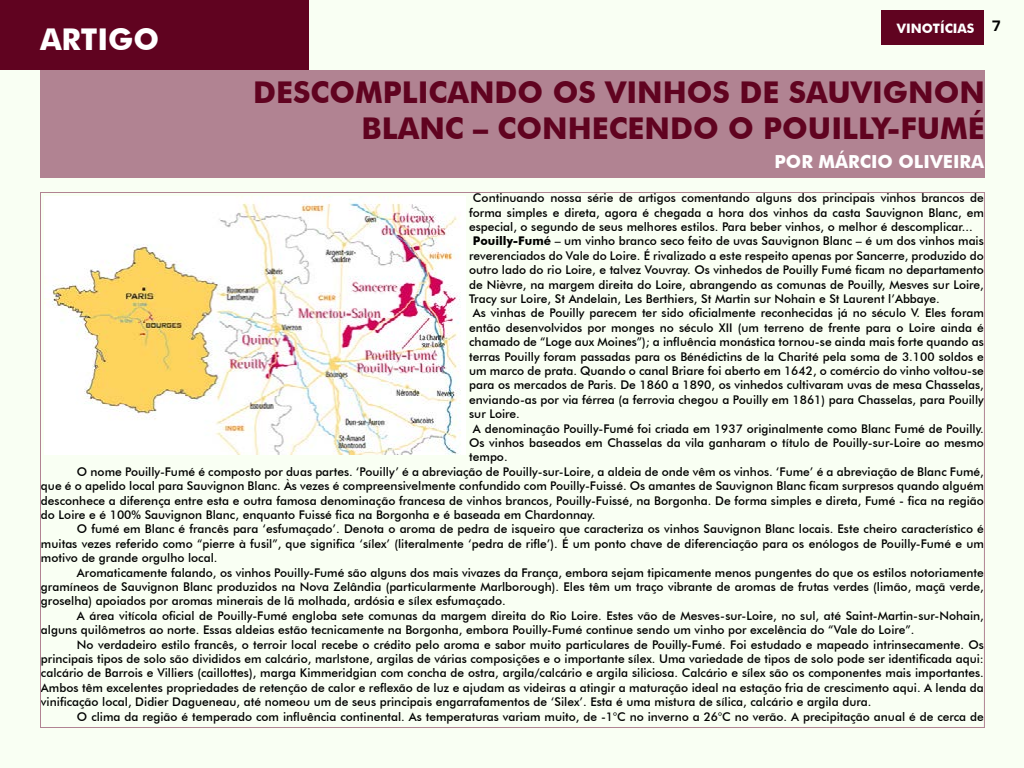
<style>
.page{position:relative;width:1024px;height:768px;background:#f9fff3}
.page>*{position:absolute;margin:0;border:0;box-sizing:border-box;transform-origin:0 0}
.t1{font:700 30px/36px "Futura BT";color:#600320;text-align:right}
.t2{font:700 30px "Futura BT";color:#fff}
.t3{font:700 18px "Futura BT";color:#fff}
.t4{font:700 13px "Futura BT";color:#fff}
.t5{font:500 12px "Futura BT";color:#000}
.s1{font-weight:700}
</style>
<div class="page">
<div style="left:882px;top:10px;width:102px;height:34px;background:#600320"></div>
<div style="left:40px;top:70px;width:945px;height:108px;background:#b18392"></div>
<div style="left:0;top:0;width:309px;height:70px;background:#600320"></div>
<img style="left:45px;top:196px;width:420px;height:259px">
<h1 class="t2" style="left:40px;top:21px;width:121px">ARTIGO</h1>
<p class="t4" style="left:897px;top:21px;width:105px">VINOTÍCIAS <sup>7</sup></p>
<h1 class="t1" style="left:253px;top:74px;width:733px">DESCOMPLICANDO OS VINHOS DE SAUVIGNON<br>BLANC – CONHECENDO O POUILLY-FUMÉ</h1>
<h2 class="t3" style="left:775px;top:150px;width:211px">POR MÁRCIO OLIVEIRA</h2>
<p class="t5" style="left:473px;top:191px;width:512px">Continuando nossa série de artigos comentando alguns dos principais vinhos brancos de</p>
<p class="t5" style="left:469px;top:205px;width:516px">forma simples e direta, agora é chegada a hora dos vinhos da casta Sauvignon Blanc, em</p>
<p class="t5" style="left:469px;top:219px;width:505px">especial, o segundo de seus melhores estilos. Para beber vinhos, o melhor é descomplicar...</p>
<p class="t5" style="left:473px;top:234px;width:512px"><span class="s1">Pouilly-Fumé</span> – um vinho branco seco feito de uvas Sauvignon Blanc – é um dos vinhos mais</p>
<p class="t5" style="left:469px;top:248px;width:516px">reverenciados do Vale do Loire. É rivalizado a este respeito apenas por Sancerre, produzido do</p>
<p class="t5" style="left:469px;top:263px;width:516px">outro lado do rio Loire, e talvez Vouvray. Os vinhedos de Pouilly Fumé ficam no departamento</p>
<p class="t5" style="left:469px;top:277px;width:516px">de Nièvre, na margem direita do Loire, abrangendo as comunas de Pouilly, Mesves sur Loire,</p>
<p class="t5" style="left:469px;top:291px;width:472px">Tracy sur Loire, St Andelain, Les Berthiers, St Martin sur Nohain e St Laurent l’Abbaye.</p>
<p class="t5" style="left:473px;top:306px;width:512px">As vinhas de Pouilly parecem ter sido oficialmente reconhecidas já no século V. Eles foram</p>
<p class="t5" style="left:469px;top:320px;width:516px">então desenvolvidos por monges no século XII (um terreno de frente para o Loire ainda é</p>
<p class="t5" style="left:469px;top:335px;width:516px">chamado de “Loge aux Moines”); a influência monástica tornou-se ainda mais forte quando as</p>
<p class="t5" style="left:469px;top:349px;width:516px">terras Pouilly foram passadas para os Bénédictins de la Charité pela soma de 3.100 soldos e</p>
<p class="t5" style="left:469px;top:363px;width:516px">um marco de prata. Quando o canal Briare foi aberto em 1642, o comércio do vinho voltou-se</p>
<p class="t5" style="left:469px;top:378px;width:516px">para os mercados de Paris. De 1860 a 1890, os vinhedos cultivaram uvas de mesa Chasselas,</p>
<p class="t5" style="left:469px;top:392px;width:516px">enviando-as por via férrea (a ferrovia chegou a Pouilly em 1861) para Chasselas, para Pouilly</p>
<p class="t5" style="left:469px;top:407px;width:52px">sur Loire.</p>
<p class="t5" style="left:473px;top:421px;width:512px">A denominação Pouilly-Fumé foi criada em 1937 originalmente como Blanc Fumé de Pouilly.</p>
<p class="t5" style="left:469px;top:435px;width:516px">Os vinhos baseados em Chasselas da vila ganharam o título de Pouilly-sur-Loire ao mesmo</p>
<p class="t5" style="left:469px;top:450px;width:40px">tempo.</p>
<p class="t5" style="left:77px;top:464px;width:908px">O nome Pouilly-Fumé é composto por duas partes. ‘Pouilly’ é a abreviação de Pouilly-sur-Loire, a aldeia de onde vêm os vinhos. ‘Fume’ é a abreviação de Blanc Fumé,</p>
<p class="t5" style="left:41px;top:479px;width:944px">que é o apelido local para Sauvignon Blanc. Às vezes é compreensivelmente confundido com Pouilly-Fuissé. Os amantes de Sauvignon Blanc ficam surpresos quando alguém</p>
<p class="t5" style="left:41px;top:493px;width:944px">desconhece a diferença entre esta e outra famosa denominação francesa de vinhos brancos, Pouilly-Fuissé, na Borgonha. De forma simples e direta, Fumé - fica na região</p>
<p class="t5" style="left:41px;top:507px;width:556px">do Loire e é 100% Sauvignon Blanc, enquanto Fuissé fica na Borgonha e é baseada em Chardonnay.</p>
<p class="t5" style="left:77px;top:522px;width:908px">O fumé em Blanc é francês para ‘esfumaçado’. Denota o aroma de pedra de isqueiro que caracteriza os vinhos Sauvignon Blanc locais. Este cheiro característico é</p>
<p class="t5" style="left:41px;top:536px;width:944px">muitas vezes referido como “pierre à fusil”, que significa ‘sílex’ (literalmente ‘pedra de rifle’). É um ponto chave de diferenciação para os enólogos de Pouilly-Fumé e um</p>
<p class="t5" style="left:41px;top:551px;width:178px">motivo de grande orgulho local.</p>
<p class="t5" style="left:77px;top:565px;width:908px">Aromaticamente falando, os vinhos Pouilly-Fumé são alguns dos mais vivazes da França, embora sejam tipicamente menos pungentes do que os estilos notoriamente</p>
<p class="t5" style="left:41px;top:579px;width:944px">gramíneos de Sauvignon Blanc produzidos na Nova Zelândia (particularmente Marlborough). Eles têm um traço vibrante de aromas de frutas verdes (limão, maçã verde,</p>
<p class="t5" style="left:41px;top:594px;width:466px">groselha) apoiados por aromas minerais de lã molhada, ardósia e sílex esfumaçado.</p>
<p class="t5" style="left:77px;top:608px;width:908px">A área vitícola oficial de Pouilly-Fumé engloba sete comunas da margem direita do Rio Loire. Estes vão de Mesves-sur-Loire, no sul, até Saint-Martin-sur-Nohain,</p>
<p class="t5" style="left:41px;top:623px;width:875px">alguns quilômetros ao norte. Essas aldeias estão tecnicamente na Borgonha, embora Pouilly-Fumé continue sendo um vinho por excelência do “Vale do Loire”.</p>
<p class="t5" style="left:77px;top:637px;width:908px">No verdadeiro estilo francês, o terroir local recebe o crédito pelo aroma e sabor muito particulares de Pouilly-Fumé. Foi estudado e mapeado intrinsecamente. Os</p>
<p class="t5" style="left:41px;top:651px;width:944px">principais tipos de solo são divididos em calcário, marlstone, argilas de várias composições e o importante sílex. Uma variedade de tipos de solo pode ser identificada aqui:</p>
<p class="t5" style="left:41px;top:666px;width:944px">calcário de Barrois e Villiers (caillottes), marga Kimmeridgian com concha de ostra, argila/calcário e argila siliciosa. Calcário e sílex são os componentes mais importantes.</p>
<p class="t5" style="left:41px;top:680px;width:944px">Ambos têm excelentes propriedades de retenção de calor e reflexão de luz e ajudam as videiras a atingir a maturação ideal na estação fria de crescimento aqui. A lenda da</p>
<p class="t5" style="left:41px;top:695px;width:832px">vinificação local, Didier Dagueneau, até nomeou um de seus principais engarrafamentos de ‘Silex’. Esta é uma mistura de sílica, calcário e argila dura.</p>
<p class="t5" style="left:77px;top:709px;width:908px">O clima da região é temperado com influência continental. As temperaturas variam muito, de -1°C no inverno a 26°C no verão. A precipitação anual é de cerca de</p>
</div>
